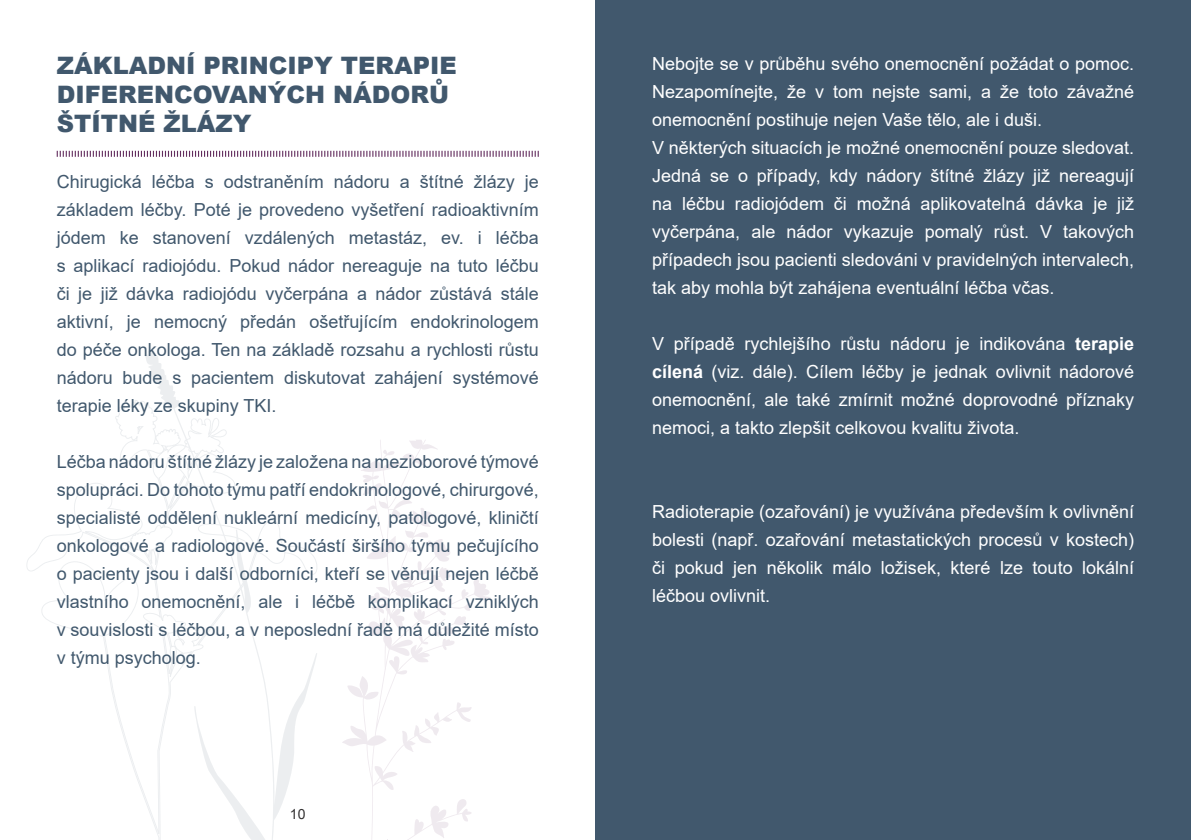
<style>
.page{position:relative;width:1191px;height:840px;background:#fff}
.page>*{position:absolute;margin:0;border:0;box-sizing:border-box;transform-origin:0 0}
.t1{font:900 24px/28.8px "Arial";color:#41586d}
.t2{font:18px/28px "Arial";color:#41586d;text-align:justify}
.t3{font:18px/28px "Arial";color:#fff;text-align:justify}
.t4{font:14px "Arial";color:#312f30}
.s1{font-weight:700}
</style>
<div class="page">
<svg style="left:26px;top:400px;width:118px;height:397px"></svg>
<svg style="left:342px;top:539px;width:149px;height:300px"></svg>
<svg style="left:361px;top:440px;width:77px;height:230px"></svg>
<svg style="left:144px;top:351px;width:173px;height:488px"></svg>
<div style="left:595px;top:0;width:596px;height:839px;background:#41586d"></div>
<svg style="left:57px;top:151px;width:482px;height:6px"></svg>
<p class="t1" style="left:57px;top:50px;width:401px">ZÁKLADNÍ PRINCIPY TERAPIE<br>DIFERENCOVANÝCH NÁDORŮ<br>ŠTÍTNÉ ŽLÁZY</p>
<p class="t2" style="left:57px;top:167px;width:483px">Chirugická léčba s odstraněním nádoru a štítné žlázy je základem léčby. Poté je provedeno vyšetření radioaktivním jódem ke stanovení vzdálených metastáz, ev. i léčba s aplikací radiojódu. Pokud nádor nereaguje na tuto léčbu či je již dávka radiojódu vyčerpána a nádor zůstává stále aktivní, je nemocný předán ošetřujícím endokrinologem do péče onkologa. Ten na základě rozsahu a rychlosti růstu nádoru bude s pacientem diskutovat zahájení systémové terapie léky ze skupiny TKI.</p>
<p class="t2" style="left:57px;top:447px;width:483px">Léčba nádoru štítné žlázy je založena na mezioborové týmové spolupráci. Do tohoto týmu patří endokrinologové, chirurgové, specialisté oddělení nukleární medicíny, patologové, kliničtí onkologové a radiologové. Součástí širšího týmu pečujícího o pacienty jsou i další odborníci, kteří se věnují nejen léčbě vlastního onemocnění, ale i léčbě komplikací vzniklých v souvislosti s léčbou, a v neposlední řadě má důležité místo v týmu psycholog.</p>
<p class="t4" style="left:290px;top:804px;width:17px">10</p>
<p class="t3" style="left:652px;top:49px;width:483px">Nebojte se v průběhu svého onemocnění požádat o pomoc.<br>Nezapomínejte, že v tom nejste sami, a že toto závažné onemocnění postihuje nejen Vaše tělo, ale i duši.</p>
<p class="t3" style="left:652px;top:133px;width:483px">V některých situacích je možné onemocnění pouze sledovat.<br>Jedná se o případy, kdy nádory štítné žlázy již nereagují na léčbu radiojódem či možná aplikovatelná dávka je již vyčerpána, ale nádor vykazuje pomalý růst. V takových případech jsou pacienti sledováni v pravidelných intervalech, tak aby mohla být zahájena eventuální léčba včas.</p>
<p class="t3" style="left:652px;top:329px;width:483px">V případě rychlejšího růstu nádoru je indikována <span class="s1">terapie cílená</span> (viz. dále). Cílem léčby je jednak ovlivnit nádorové onemocnění, ale také zmírnit možné doprovodné příznaky nemoci, a takto zlepšit celkovou kvalitu života.</p>
<p class="t3" style="left:652px;top:497px;width:483px">Radioterapie (ozařování) je využívána především k ovlivnění bolesti (např. ozařování metastatických procesů v kostech) či pokud jen několik málo ložisek, které lze touto lokální léčbou ovlivnit.</p>
</div>
